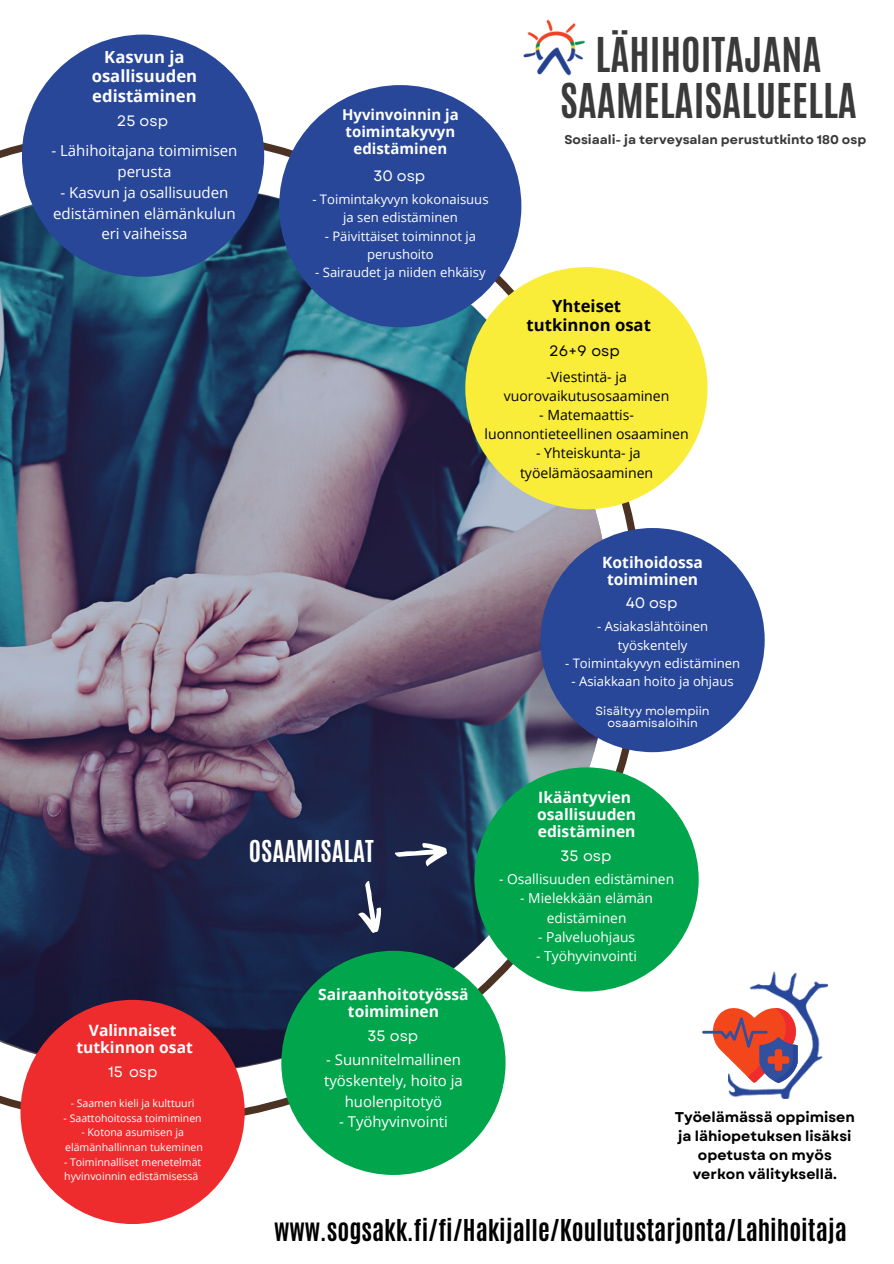
<style>
.page{position:relative;width:894px;height:1264px;background:#fff}
.page>*{position:absolute;margin:0;border:0;box-sizing:border-box;transform-origin:0 0}
.t1{font:700 40.05px/45px "Antonio";color:#3b3a3a;text-align:center}
.t2{font:700 25.2px "Antonio";color:#000}
.t3{font:700 25.2px "Antonio";color:#fff}
.t4{font:700 16.65px/19.2px "Open Sans";color:#fff;text-align:center}
.t5{font:700 16.65px/19.2px "Open Sans";color:#000;text-align:center}
.t6{font:700 15.6px/17px "Open Sans";color:#fff;text-align:center}
.t7{font:15px/21px "Open Sans";color:#fff;text-align:center}
.t8{font:700 15px/17.2px "Open Sans";color:#fff;text-align:center}
.t9{font:15px "Garet";color:#fff}
.t10{font:15px "Garet";color:#000}
.t11{font:14.85px/20.7px "Open Sans";color:#fff;text-align:center}
.t12{font:700 14.25px/18.9px "Garet";color:#000;text-align:center}
.t13{font:14.1px/19.2px "Open Sans";color:#000;text-align:center}
.t14{font:13.8px/19.2px "Open Sans";color:#fff;text-align:center}
.t15{font:13.05px/18.1px "Open Sans";color:#fff;text-align:center}
.t16{font:700 12.6px "Garet";color:#3b3a3a}
.t17{font:11.85px/12.8px "Garet";color:#fff;text-align:center}
.t18{font:10.5px/14.7px "Open Sans";color:#fff;text-align:center}
.s1{color:#fffffe}
</style>
<div class="page">
<img style="left:0;top:184px;width:611px;height:889px">
<svg style="left:702px;top:1009px;width:26px;height:49px"></svg>
<img style="left:728px;top:971px;width:99px;height:127px">
<img style="left:523px;top:20px;width:62px;height:56px">
<div style="left:22px;top:35px;width:242px;height:242px;background:#284799;border-radius:50%"></div>
<div style="left:465px;top:267px;width:242px;height:242px;background:#faed39;border-radius:50%"></div>
<div style="left:279px;top:85px;width:242px;height:242px;background:#284799;border-radius:50%"></div>
<div style="left:474px;top:767px;width:224px;height:224px;background:#00a54c;border-radius:50%"></div>
<div style="left:540px;top:528px;width:224px;height:224px;background:#284799;border-radius:50%"></div>
<div style="left:281px;top:950px;width:224px;height:224px;background:#00a54c;border-radius:50%"></div>
<div style="left:20px;top:999px;width:225px;height:224px;background:#ef2c2d;border-radius:50%"></div>
<svg style="left:394px;top:842px;width:53px;height:24px"></svg>
<svg style="left:355px;top:879px;width:28px;height:55px"></svg>
<p class="t4" style="left:92px;top:47px;width:107px">Kasvun ja osallisuuden edistäminen</p>
<p class="t9" style="left:117px;top:110px;width:53px"><span class="s1">25</span> osp</p>
<p class="t7" style="left:51px;top:139px;width:188px">- Lähihoitajana toimimisen perusta</p>
<p class="t7" style="left:53px;top:181px;width:184px">- Kasvun ja osallisuuden edistäminen elämänkulun eri vaiheissa</p>
<p class="t8" style="left:342px;top:105px;width:118px">Hyvinvoinnin ja toimintakyvyn edistäminen</p>
<p class="t9" style="left:373px;top:165px;width:53px"><span class="s1">30</span> osp</p>
<p class="t15" style="left:312px;top:190px;width:178px">- Toimintakyvyn kokonaisuus ja sen edistäminen</p>
<p class="t15" style="left:325px;top:226px;width:153px">- Päivittäiset toiminnot ja perushoito</p>
<p class="t15" style="left:315px;top:263px;width:172px">- Sairaudet ja niiden ehkäisy</p>
<h1 class="t1" style="left:560px;top:33px;width:298px">LÄHIHOITAJANA<br>SAAMELAISALUEELLA</h1>
<p class="t16" style="left:564px;top:131px;width:303px">Sosiaali- ja terveysalan perustutkinto 180 osp</p>
<p class="t5" style="left:526px;top:295px;width:126px">Yhteiset tutkinnon osat</p>
<p class="t10" style="left:549px;top:340px;width:72px">26+9 osp</p>
<p class="t13" style="left:503px;top:367px;width:167px">-Viestintä- ja vuorovaikutusosaaminen</p>
<p class="t13" style="left:484px;top:405px;width:205px">- Matemaattis&shy;luonnontieteellinen osaaminen</p>
<p class="t13" style="left:520px;top:443px;width:135px">- Yhteiskunta- ja työelämäosaaminen</p>
<p class="t6" style="left:76px;top:1021px;width:118px">Valinnaiset tutkinnon osat</p>
<p class="t9" style="left:108px;top:1061px;width:51px"><span class="s1">15</span> osp</p>
<p class="t18" style="left:71px;top:1095px;width:125px">- Saamen kieli ja kulttuuri</p>
<p class="t18" style="left:64px;top:1110px;width:140px">- Saattohoitossa toimiminen</p>
<p class="t18" style="left:65px;top:1124px;width:139px">- Kotona asumisen ja elämänhallinnan tukeminen</p>
<p class="t18" style="left:64px;top:1154px;width:139px;text-align:left">- Toiminnalliset menetelmät hyvinvoinnin edistämisessä</p>
<p class="t6" style="left:602px;top:554px;width:102px">Kotihoidossa toimiminen</p>
<p class="t9" style="left:625px;top:592px;width:53px"><span class="s1">40</span> osp</p>
<p class="t15" style="left:597px;top:617px;width:112px">- Asiakaslähtöinen työskentely</p>
<p class="t15" style="left:565px;top:653px;width:176px">- Toimintakyvyn edistäminen</p>
<p class="t15" style="left:571px;top:671px;width:164px">- Asiakkaan hoito ja ohjaus</p>
<p class="t17" style="left:595px;top:704px;width:115px">Sisältyy molempiin osaamisaloihin</p>
<h2 class="t3" style="left:249px;top:833px;width:126px">OSAAMISALAT</h2>
<p class="t6" style="left:318px;top:985px;width:152px">Sairaanhoitotyössä toimiminen</p>
<p class="t9" style="left:367px;top:1025px;width:52px"><span class="s1">35</span> osp</p>
<p class="t11" style="left:324px;top:1048px;width:140px">- Suunnitelmallinen työskentely, hoito ja huolenpitotyö</p>
<p class="t11" style="left:339px;top:1111px;width:110px">- Työhyvinvointi</p>
<p class="t6" style="left:537px;top:788px;width:100px;text-align:left">Ikääntyvien osallisuuden edistäminen</p>
<p class="t9" style="left:560px;top:844px;width:52px"><span class="s1">35</span> osp</p>
<p class="t14" style="left:499px;top:869px;width:176px">- Osallisuuden edistäminen</p>
<p class="t14" style="left:520px;top:888px;width:134px">- Mielekkään elämän edistäminen</p>
<p class="t14" style="left:538px;top:926px;width:99px">- Palveluohjaus</p>
<p class="t14" style="left:536px;top:946px;width:102px">- Työhyvinvointi</p>
<p class="t12" style="left:674px;top:1107px;width:181px">Työelämässä oppimisen ja lähiopetuksen lisäksi opetusta on myös verkon välityksellä.</p>
<h2 class="t2" style="left:274px;top:1211px;width:574px">www.sogsakk.fi/fi/Hakijalle/Koulutustarjonta/Lahihoitaja</h2>
</div>
